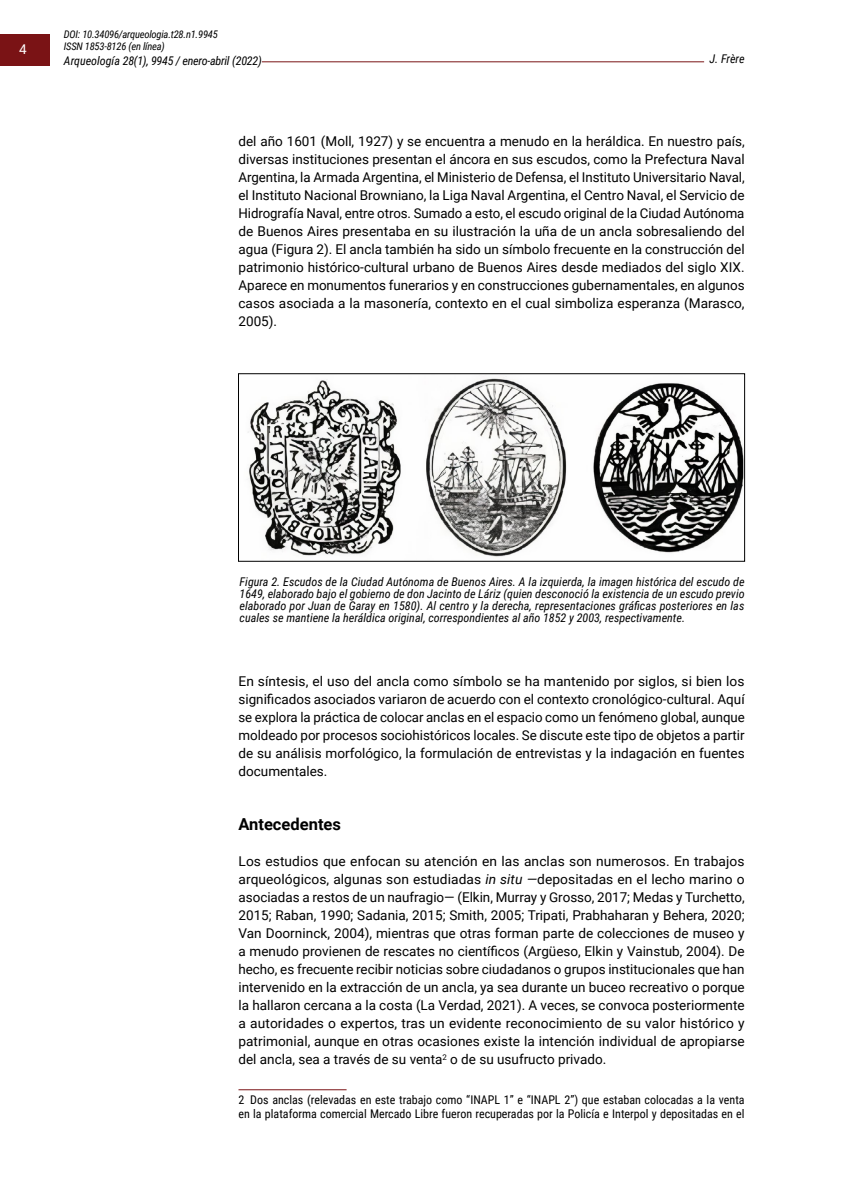
<style>
.page{position:relative;width:851px;height:1191px;background:#fff}
.page>*{position:absolute;margin:0;border:0;box-sizing:border-box;transform-origin:0 0}
.t1{font:700 16.5px "Roboto";color:#000}
.t2{font:13.5px/18px "Roboto";color:#000;text-align:justify}
.t3{font:13.5px "Roboto";color:#fff}
.t4{font:italic 12px/12px "Roboto Condensed";color:#000;text-align:justify}
.t5{font:12px/14.1px "Roboto Condensed";color:#000}
.t6{font:italic 12px "Roboto Condensed";letter-spacing:-.02em;color:#000}
.t7{font:italic 10.5px/12.6px "Roboto Condensed";letter-spacing:-.02em;color:#000}
.s1{font-style:italic}
</style>
<div class="page">
<hr style="left:204px;top:61px;width:529px;height:1px;background:#7a1315">
<div style="left:0;top:35px;width:50px;height:31px;background:#7a1315"></div>
<div style="left:64px;top:54px;width:198px;height:15px;background:#fff"></div>
<div style="left:704px;top:52px;width:40px;height:15px;background:#fff"></div>
<hr style="left:238px;top:1089px;width:108px;height:1px;background:#7a1315">
<img style="left:248px;top:376px;width:494px;height:181px">
<div style="left:238px;top:373px;width:506px;height:188px;border:1px solid #000"></div>
<p class="t3" style="left:19px;top:39px;width:9px">4</p>
<p class="t7" style="left:64px;top:27px;width:155px">DOI: 10.34096/arqueologia.t28.n1.9945<br>ISSN 1853-8126 (en línea)</p>
<p class="t6" style="left:64px;top:52px;width:199px">Arqueología 28(1), 9945 / enero-abril (2022)</p>
<p class="t4" style="left:709px;top:52px;width:37px">J. Frère</p>
<p class="t2" style="left:238px;top:131px;width:507px">del año 1601 (Moll, 1927) y se encuentra a menudo en la heráldica. En nuestro país, diversas instituciones presentan el áncora en sus escudos, como la Prefectura Naval Argentina, la Armada Argentina, el Ministerio de Defensa, el Instituto Universitario Naval, el Instituto Nacional Browniano, la Liga Naval Argentina, el Centro Naval, el Servicio de Hidrografía Naval, entre otros. Sumado a esto, el escudo original de la Ciudad Autónoma de Buenos Aires presentaba en su ilustración la uña de un ancla sobresaliendo del agua (Figura 2). El ancla también ha sido un símbolo frecuente en la construcción del patrimonio histórico-cultural urbano de Buenos Aires desde mediados del siglo XIX.<br>Aparece en monumentos funerarios y en construcciones gubernamentales, en algunos casos asociada a la masonería, contexto en el cual simboliza esperanza (Marasco, 2005).</p>
<p class="t4" style="left:239px;top:575px;width:506px">Figura 2. Escudos de la Ciudad Autónoma de Buenos Aires. A la izquierda, la imagen histórica del escudo de 1649, elaborado bajo el gobierno de don Jacinto de Láriz (quien desconoció la existencia de un escudo previo elaborado por Juan de Garay en 1580). Al centro y la derecha, representaciones gráficas posteriores en las cuales se mantiene la heráldica original, correspondientes al año 1852 y 2003, respectivamente.</p>
<p class="t2" style="left:238px;top:671px;width:507px">En síntesis, el uso del ancla como símbolo se ha mantenido por siglos, si bien los significados asociados variaron de acuerdo con el contexto cronológico-cultural. Aquí se explora la práctica de colocar anclas en el espacio como un fenómeno global, aunque moldeado por procesos sociohistóricos locales. Se discute este tipo de objetos a partir de su análisis morfológico, la formulación de entrevistas y la indagación en fuentes documentales.</p>
<p class="t1" style="left:238px;top:812px;width:104px">Antecedentes</p>
<p class="t2" style="left:238px;top:851px;width:507px">Los estudios que enfocan su atención en las anclas son numerosos. En trabajos arqueológicos, algunas son estudiadas <span class="s1">in situ —</span>depositadas en el lecho marino o asociadas a restos de un naufragio— (Elkin, Murray y Grosso, 2017; Medas y Turchetto, 2015; Raban, 1990; Sadania, 2015; Smith, 2005; Tripati, Prabhaharan y Behera, 2020; Van Doorninck, 2004), mientras que otras forman parte de colecciones de museo y a menudo provienen de rescates no científicos (Argüeso, Elkin y Vainstub, 2004). De hecho, es frecuente recibir noticias sobre ciudadanos o grupos institucionales que han intervenido en la extracción de un ancla, ya sea durante un buceo recreativo o porque la hallaron cercana a la costa (La Verdad, 2021). A veces, se convoca posteriormente a autoridades o expertos, tras un evidente reconocimiento de su valor histórico y patrimonial, aunque en otras ocasiones existe la intención individual de apropiarse del ancla, sea a través de su venta<sup>2</sup> o de su usufructo privado.</p>
<p class="t5" style="left:238px;top:1092px;width:507px">2 Dos anclas (relevadas en este trabajo como “INAPL 1” e “INAPL 2”) que estaban colocadas a la venta en la plataforma comercial Mercado Libre fueron recuperadas por la Policía e Interpol y depositadas en el</p>
</div>
